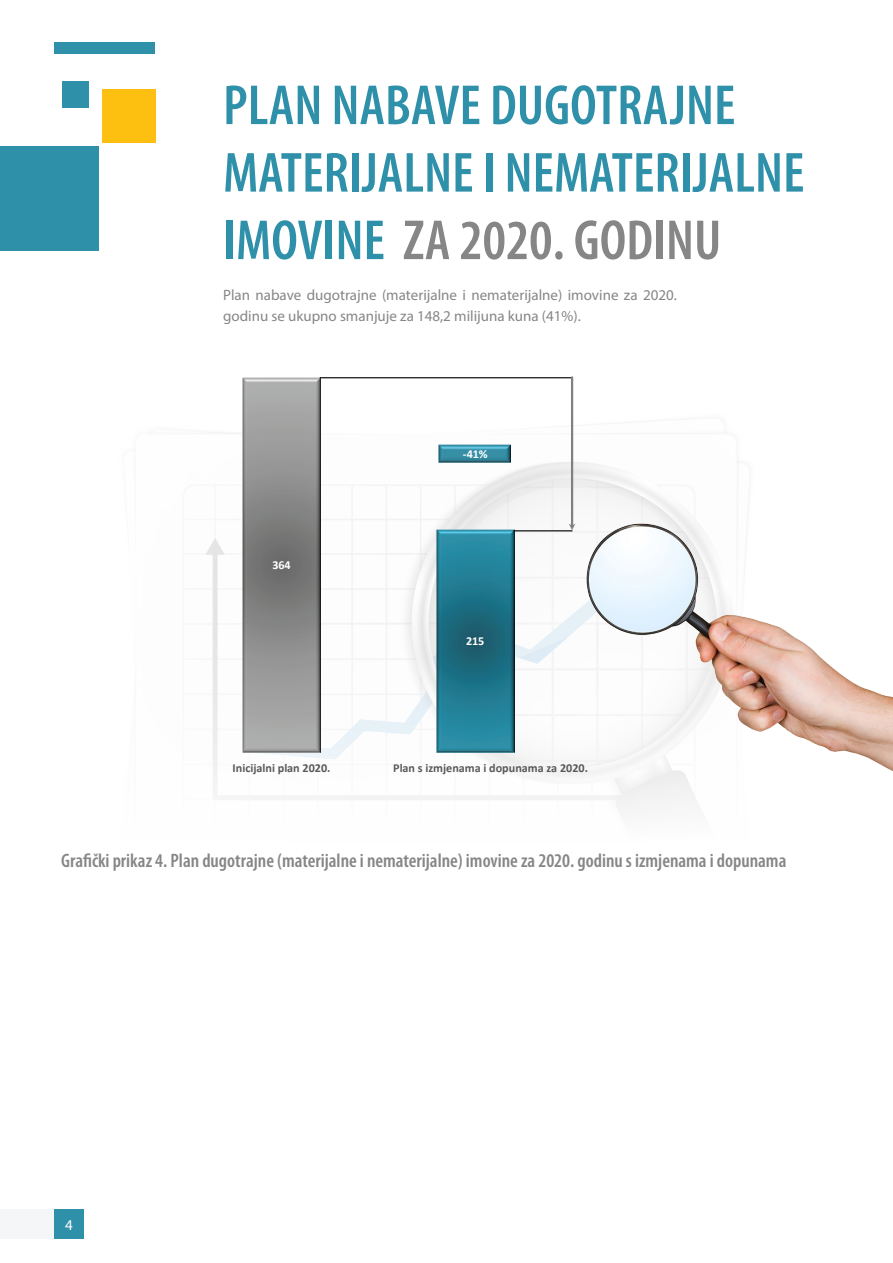
<style>
.page{position:relative;width:893px;height:1263px;background:#fff}
.page>*{position:absolute;margin:0;border:0;box-sizing:border-box;transform-origin:0 0}
.t1{font:600 condensed 57px/67.5px "Myriad Pro";color:#2f90aa}
.Paragraph_Content{font:600 condensed 19.5px "Myriad Pro";color:#868687}
.Paragraph_Content-2{font:15px/21px "Myriad Pro";color:#868687}
.t2{font:15px "Myriad Pro";color:#fff}
.t3{font:700 12.15px "Calibri";color:#595959}
.t4{font:700 12.15px "Calibri";color:#fff}
.s1{color:#868687}
</style>
<div class="page">
<div style="left:54px;top:1209px;width:30px;height:30px;background:#2f90aa"></div>
<div style="left:54px;top:42px;width:101px;height:12px;background:#2f90aa"></div>
<div style="left:0;top:1209px;width:54px;height:30px;background:#f4f6f7"></div>
<img style="left:205px;top:377px;width:534px;height:436px">
<div style="left:0;top:147px;width:99px;height:104px;background:#2f90aa"></div>
<div style="left:103px;top:89px;width:53px;height:54px;background:#fdc011"></div>
<div style="left:62px;top:81px;width:27px;height:27px;background:#2f90aa"></div>
<img style="left:487px;top:488px;width:406px;height:291px">
<img style="left:243px;top:377px;width:77px;height:375px">
<img style="left:436px;top:530px;width:78px;height:222px">
<hr style="left:320px;top:377px;width:253px;height:1px;background:#040503">
<hr style="left:513px;top:530px;width:60px;height:1px;background:#040503">
<hr style="left:571px;top:376px;width:2px;height:151px;background:#7f807f">
<svg style="left:569px;top:523px;width:6px;height:7px"></svg>
<img style="left:438px;top:445px;width:72px;height:18px">
<p class="t1" style="left:223px;top:72px;width:583px">PLAN NABAVE DUGOTRAJNE<br>MATERIJALNE I NEMATERIJALNE<br>IMOVINE <span class="s1">ZA 2020. GODINU</span></p>
<p class="Paragraph_Content-2" style="left:223px;top:284px;width:455px">Plan nabave dugotrajne (materijalne i nematerijalne) imovine za 2020. godinu se ukupno smanjuje za 148,2 milijuna kuna (41%).</p>
<p class="t4" style="left:272px;top:556px;width:20px">364</p>
<p class="t4" style="left:463px;top:445px;width:26px">-41%</p>
<p class="t4" style="left:466px;top:633px;width:20px">215</p>
<p class="t3" style="left:233px;top:759px;width:99px">Inicijalni plan 2020.</p>
<p class="t3" style="left:393px;top:759px;width:196px">Plan s izmjenama i dopunama za 2020.</p>
<p class="Paragraph_Content" style="left:61px;top:850px;width:727px">Grafički prikaz 4. Plan dugotrajne (materijalne i nematerijalne) imovine za 2020. godinu s izmjenama i dopunama</p>
<p class="t2" style="left:65px;top:1215px;width:9px">4</p>
</div>
